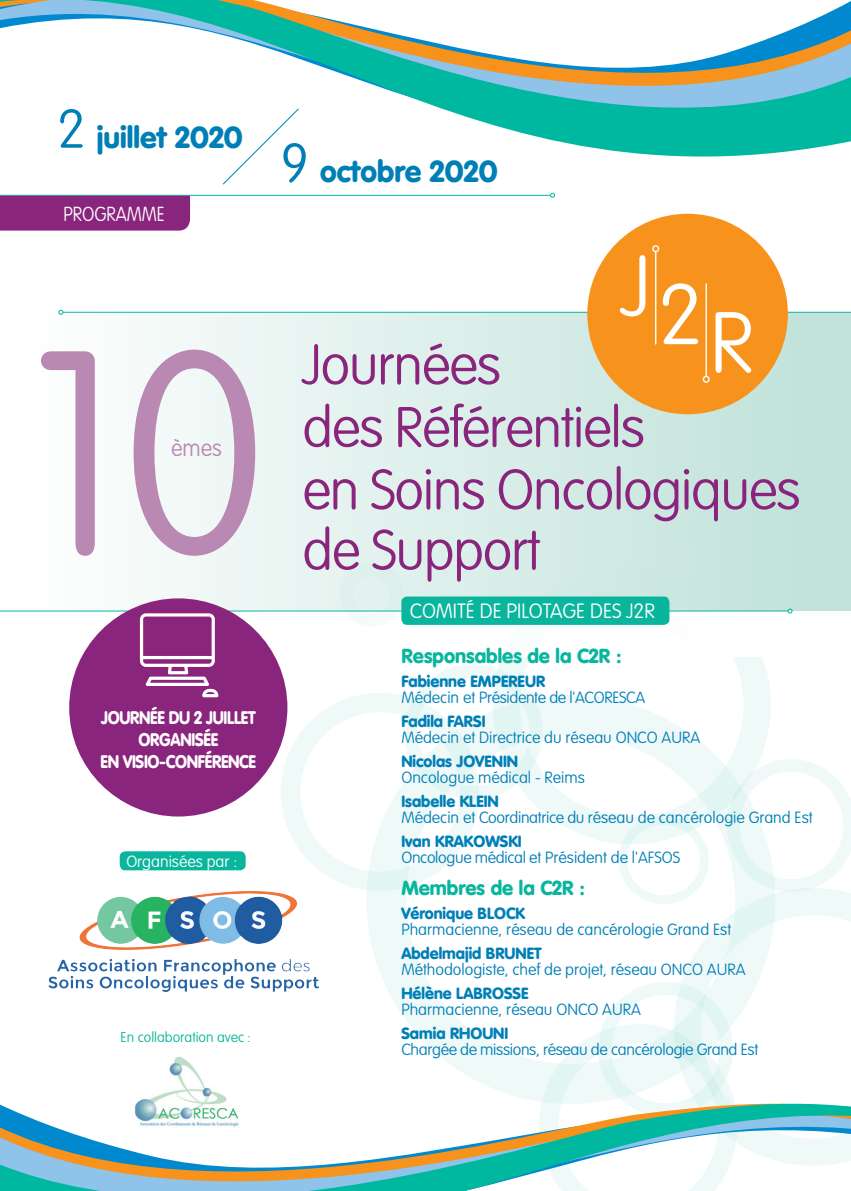
<style>
.page{position:relative;width:851px;height:1191px;background:#fff}
.page>*{position:absolute;margin:0;border:0;box-sizing:border-box;transform-origin:0 0}
.t1{font:100 284.6px "VAG Rounded";color:#b989b4;scale:.94 1}
.t2{font:100 84.6px "VAG Rounded";color:#fff}
.t3{font:100 56px/61.8px "VAG Rounded";letter-spacing:-.02em;color:#89257d}
.t4{font:900 30px "VAG Rounded";color:#007fb7}
.t5{font:100 23.2px "VAG Rounded";color:#b989b4;scale:.94 1}
.t6{font:100 20.4px "VAG Rounded";color:#fff}
.t7{font:900 20px "VAG Rounded";color:#09b69d}
.t8{font:100 20px "VAG Rounded";color:#fff;scale:.9 1}
.t9{font:900 18px/22px "VAG Rounded";letter-spacing:-.02em;color:#fff;text-align:center;scale:.9 1}
.t10{font:100 16px "VAG Rounded";color:#007fb7}
.t11{font:900 16px "VAG Rounded";color:#007fb7}
.t12{font:100 16px "VAG Rounded";letter-spacing:-.02em;color:#007fb7}
.t13{font:100 16px "VAG Rounded";color:#fff}
.t14{font:100 14px "VAG Rounded";color:#09b69d}
.s1{font-weight:100;font-size:53.8px}
</style>
<div class="page">
<svg style="left:367px;top:896px;width:166px;height:192px"></svg>
<svg style="left:275px;top:687px;width:203px;height:209px"></svg>
<svg style="left:538px;top:660px;width:233px;height:183px"></svg>
<svg style="left:396px;top:657px;width:154px;height:150px"></svg>
<svg style="left:613px;top:810px;width:101px;height:88px"></svg>
<svg style="left:641px;top:855px;width:128px;height:155px"></svg>
<svg style="left:533px;top:965px;width:209px;height:123px"></svg>
<svg style="left:722px;top:755px;width:128px;height:194px"></svg>
<div style="left:0;top:312px;width:850px;height:299px;background:linear-gradient(to right,#fff,#bfe1d8)"></div>
<hr style="left:0;top:195px;width:550px;height:1px;background:#09b69d">
<svg style="left:550px;top:193px;width:5px;height:5px"></svg>
<hr style="left:0;top:610px;width:788px;height:1px;background:#09b69d">
<svg style="left:645px;top:510px;width:150px;height:150px"></svg>
<hr style="left:63px;top:312px;width:787px;height:1px;background:#09b69d">
<svg style="left:58px;top:310px;width:5px;height:5px"></svg>
<div style="left:0;top:196px;width:190px;height:35px;background:#89257d"></div>
<svg style="left:0;top:1088px;width:850px;height:103px"></svg>
<svg style="left:0;top:0;width:850px;height:156px"></svg>
<div style="left:401px;top:596px;width:268px;height:29px;background:#09b69d;border-radius:6px"></div>
<img style="left:49px;top:885px;width:270px;height:107px">
<img style="left:130px;top:1056px;width:115px;height:74px">
<div style="left:120px;top:851px;width:125px;height:19px;background:#09b69d;border-radius:6px"></div>
<div style="left:69px;top:598px;width:218px;height:218px;background:#89257d;border-radius:50%"></div>
<svg style="left:140px;top:613px;width:78px;height:84px"></svg>
<div style="left:587px;top:214px;width:200px;height:200px;background:#f7931d;border-radius:50%"></div>
<hr style="left:655px;top:251px;width:1px;height:93px;background:#fff">
<div style="left:652px;top:245px;width:7px;height:7px;border:1px solid #fff;border-radius:50%"></div>
<hr style="left:705px;top:284px;width:1px;height:92px;background:#fff">
<div style="left:702px;top:376px;width:7px;height:7px;border:1px solid #fff;border-radius:50%"></div>
<svg style="left:222px;top:107px;width:78px;height:78px"></svg>
<h3 class="t4" style="left:57px;top:119px;width:187px"><span class="s1">2</span> juillet 2020</h3>
<p class="t8" style="left:63px;top:202px;width:114px">Programme</p>
<h1 class="t1" style="left:28px;top:291px;width:254px">10</h1>
<h3 class="t5" style="left:171px;top:434px;width:55px">èmes</h3>
<p class="t9" style="left:101px;top:706px;width:174px">Journée du 2 juillet organisée<br>en visio‑conférence</p>
<p class="t13" style="left:126px;top:852px;width:112px">Organisées par :</p>
<p class="t14" style="left:121px;top:1029px;width:132px">En collaboration avec :</p>
<h3 class="t4" style="left:280px;top:153px;width:219px"><span class="s1">9</span> octobre 2020</h3>
<h2 class="t2" style="left:621px;top:266px;width:134px">J2R</h2>
<h3 class="t3" style="left:302px;top:333px;width:499px">Journées<br>des Référentiels<br>en Soins Oncologiques de Support</h3>
<p class="t6" style="left:410px;top:599px;width:153px">COMITé DE PILOTAGE</p>
<p class="t6" style="left:590px;top:599px;width:66px">DES J2R</p>
<p class="t7" style="left:401px;top:644px;width:222px">Responsables de la C2R :</p>
<p class="t11" style="left:401px;top:671px;width:110px">Fabienne EMPEREUR</p>
<p class="t12" style="left:401px;top:688px;width:245px">Médecin et Présidente de l'ACORESCA</p>
<p class="t11" style="left:401px;top:711px;width:55px">Fadila FARSI</p>
<p class="t10" style="left:401px;top:728px;width:300px">Médecin et Directrice du réseau ONCO AURA</p>
<p class="t11" style="left:401px;top:751px;width:72px">Nicolas JOVENIN</p>
<p class="t10" style="left:401px;top:768px;width:185px">Oncologue médical - Reims</p>
<p class="t11" style="left:401px;top:791px;width:76px">Isabelle KLEIN</p>
<p class="t10" style="left:401px;top:808px;width:413px">Médecin et Coordinatrice du réseau de cancérologie Grand Est</p>
<p class="t11" style="left:401px;top:831px;width:121px">Ivan KRAKOWSKI</p>
<p class="t12" style="left:401px;top:848px;width:280px">Oncologue médical et Président de l'AFSOS</p>
<p class="t7" style="left:401px;top:876px;width:185px">Membres de la C2R :</p>
<p class="t11" style="left:401px;top:903px;width:125px">Véronique BLOCK</p>
<p class="t10" style="left:401px;top:920px;width:331px">Pharmacienne, réseau de cancérologie Grand Est</p>
<p class="t11" style="left:401px;top:943px;width:105px">Abdelmajid BRUNET</p>
<p class="t10" style="left:401px;top:960px;width:282px">Méthodologiste, chef de projet, réseau Onco</p>
<p class="t10" style="left:706px;top:960px;width:40px">AURA</p>
<p class="t11" style="left:401px;top:983px;width:92px">Hélène LABROSSE</p>
<p class="t10" style="left:401px;top:1000px;width:177px">Pharmacienne, réseau Onco</p>
<p class="t10" style="left:602px;top:1000px;width:40px">AURA</p>
<p class="t11" style="left:401px;top:1023px;width:80px">Samia RHOUNI</p>
<p class="t12" style="left:401px;top:1040px;width:358px">Chargée de missions, réseau de cancérologie Grand Est</p>
</div>
